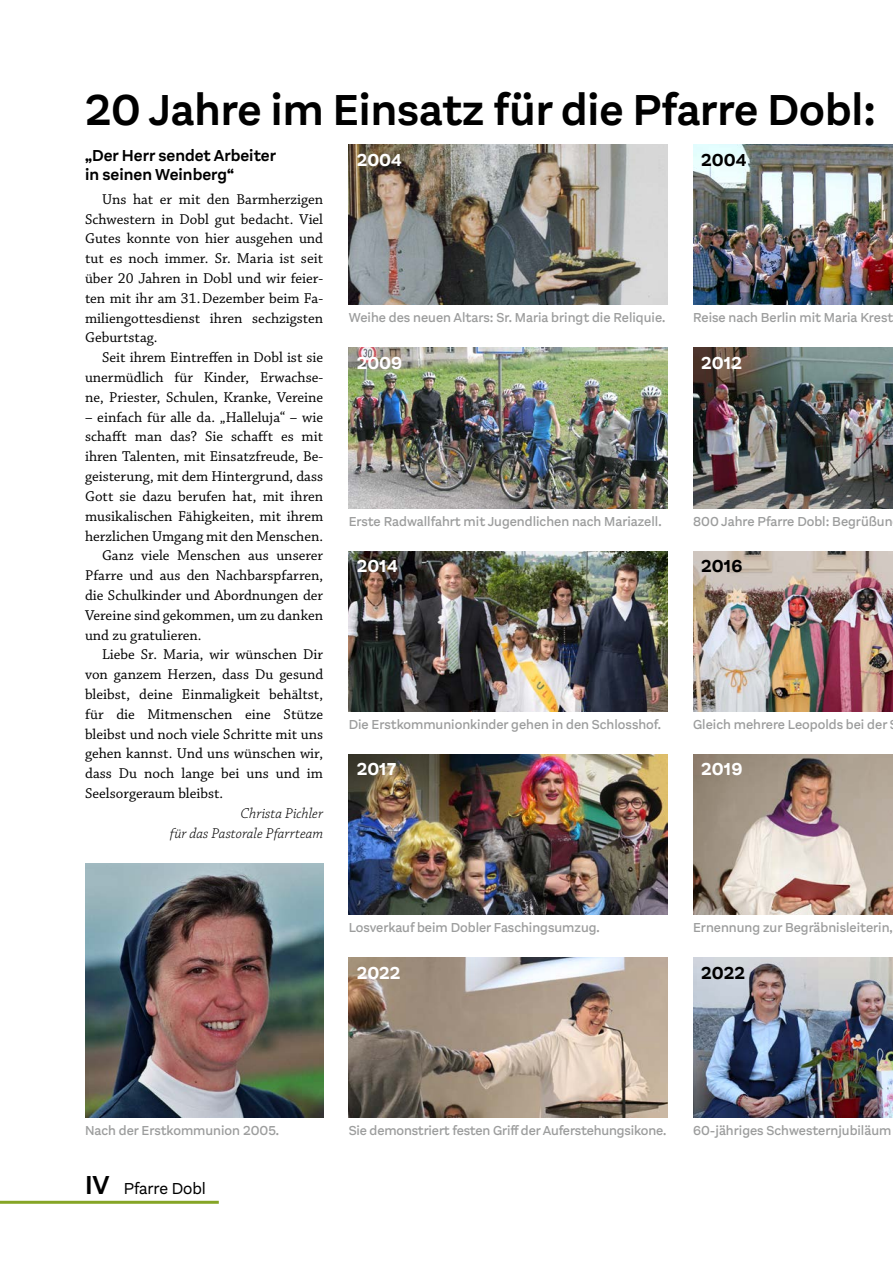
<style>
.page{position:relative;width:893px;height:1263px;background:#fff}
.page>*{position:absolute;margin:0;border:0;box-sizing:border-box;transform-origin:0 0}
.t1{font:600 45px "Aestetico";color:#000}
.t2{font:700 18px "Aestetico";color:#fff}
.t3{font:700 18px "Aestetico";color:#000}
.t4{font:600 16.5px/19.8px "Aestetico";color:#000}
.t5{font:16.5px "Aestetico";color:#000}
.t6{font:15px/19.8px "Chaparral Pro";color:#000;text-align:justify}
.t7{font:italic 300 15px/19.8px "Chaparral Pro";color:#000;text-align:right}
.t8{font:500 13.5px "Aestetico";color:#9c9d9d}
.s1{font-weight:600;font-size:27px}
</style>
<div class="page">
<hr style="left:0;top:1201px;width:219px;height:3px;background:#86a526">
<img style="left:349px;top:144px;width:319px;height:161px">
<img style="left:693px;top:144px;width:200px;height:161px">
<img style="left:349px;top:348px;width:319px;height:160px">
<img style="left:693px;top:348px;width:200px;height:160px">
<img style="left:349px;top:551px;width:319px;height:160px">
<img style="left:693px;top:551px;width:200px;height:160px">
<img style="left:349px;top:754px;width:319px;height:161px">
<img style="left:693px;top:754px;width:200px;height:161px">
<img style="left:349px;top:958px;width:319px;height:160px">
<img style="left:85px;top:863px;width:238px;height:255px">
<img style="left:693px;top:958px;width:200px;height:160px">
<h1 class="t1" style="left:85px;top:83px;width:792px">20 Jahre im Einsatz für die Pfarre Dobl:</h1>
<p class="t4" style="left:85px;top:145px;width:193px">„Der Herr sendet Arbeiter in seinen Weinberg“</p>
<p class="t6" style="left:85px;top:190px;width:240px;text-indent:17px">Uns hat er mit den Barmherzigen Schwestern in Dobl gut bedacht. Viel Gutes konnte von hier ausgehen und tut es noch immer. Sr. Maria ist seit über 20 Jahren in Dobl und wir feier&shy;ten mit ihr am 31.Dezember beim Fa&shy;miliengottesdienst ihren sechzigsten Geburtstag.</p>
<p class="t6" style="left:85px;top:348px;width:240px;text-indent:17px">Seit ihrem Eintreffen in Dobl ist sie unermüdlich für Kinder, Erwachse&shy;ne, Priester, Schulen, Kranke, Vereine</p>
<p class="t6" style="left:85px;top:408px;width:240px">– einfach für alle da. „Halleluja“ – wie</p>
<p class="t6" style="left:85px;top:427px;width:240px">schafft man das? Sie schafft es mit</p>
<p class="t6" style="left:85px;top:447px;width:240px">ihren Talenten, mit Einsatzfreude, Be-</p>
<p class="t6" style="left:85px;top:467px;width:240px">geisterung, mit dem Hintergrund, dass</p>
<p class="t6" style="left:85px;top:487px;width:240px">Gott sie dazu berufen hat, mit ihren</p>
<p class="t6" style="left:85px;top:507px;width:240px">musikalischen Fähigkeiten, mit ihrem</p>
<p class="t6" style="left:85px;top:526px;width:240px">herzlichen Umgang mit den Menschen.</p>
<p class="t6" style="left:102px;top:546px;width:223px">Ganz viele Menschen aus unserer</p>
<p class="t6" style="left:85px;top:566px;width:240px">Pfarre und aus den Nachbarspfarren,</p>
<p class="t6" style="left:85px;top:586px;width:240px">die Schulkinder und Abordnungen der</p>
<p class="t6" style="left:85px;top:606px;width:240px">Vereine sind gekommen, um zu danken</p>
<p class="t6" style="left:85px;top:625px;width:118px">und zu gratulieren.</p>
<p class="t6" style="left:102px;top:645px;width:223px">Liebe Sr. Maria, wir wünschen Dir</p>
<p class="t6" style="left:85px;top:665px;width:240px">von ganzem Herzen, dass Du gesund</p>
<p class="t6" style="left:85px;top:685px;width:240px">bleibst, deine Einmaligkeit behältst,</p>
<p class="t6" style="left:85px;top:705px;width:240px">für die Mitmenschen eine Stütze</p>
<p class="t6" style="left:85px;top:724px;width:240px">bleibst und noch viele Schritte mit uns</p>
<p class="t6" style="left:85px;top:744px;width:240px">gehen kannst. Und uns wünschen wir,</p>
<p class="t6" style="left:85px;top:764px;width:240px">dass Du noch lange bei uns und im</p>
<p class="t6" style="left:85px;top:784px;width:140px">Seelsorgeraum bleibst.</p>
<p class="t7" style="left:170px;top:804px;width:155px">Christa Pichler<br>für das Pastorale Pfarrteam</p>
<p class="t2" style="left:357px;top:149px;width:47px">2004</p>
<p class="t3" style="left:701px;top:149px;width:47px">2004</p>
<p class="t8" style="left:349px;top:310px;width:318px">Weihe des neuen Altars: Sr. Maria bringt die Reliquie.</p>
<p class="t8" style="left:693px;top:310px;width:202px">Reise nach Berlin mit Maria Krest</p>
<p class="t2" style="left:357px;top:352px;width:47px">2009</p>
<p class="t2" style="left:701px;top:352px;width:42px">2012</p>
<p class="t8" style="left:349px;top:513px;width:314px">Erste Radwallfahrt mit Jugendlichen nach Mariazell.</p>
<p class="t8" style="left:693px;top:513px;width:201px">800 Jahre Pfarre Dobl: Begrüßun</p>
<p class="t2" style="left:357px;top:555px;width:43px">2014</p>
<p class="t3" style="left:701px;top:555px;width:43px">2016</p>
<p class="t8" style="left:349px;top:716px;width:314px">Die Erstkommunionkinder gehen in den Schlosshof.</p>
<p class="t8" style="left:693px;top:716px;width:196px">Gleich mehrere Leopolds bei der</p>
<p class="t2" style="left:357px;top:759px;width:41px">2017</p>
<p class="t2" style="left:701px;top:759px;width:43px">2019</p>
<p class="t8" style="left:349px;top:920px;width:253px">Losverkauf beim Dobler Faschingsumzug.</p>
<p class="t8" style="left:693px;top:920px;width:201px">Ernennung zur Begräbnisleiterin,</p>
<p class="t2" style="left:357px;top:962px;width:45px">2022</p>
<p class="t3" style="left:701px;top:962px;width:45px">2022</p>
<p class="t8" style="left:85px;top:1123px;width:196px">Nach der Erstkommunion 2005.</p>
<p class="t8" style="left:349px;top:1123px;width:319px">Sie demonstriert festen Griff der Auferstehungsikone.</p>
<p class="t5" style="left:85px;top:1179px;width:122px"><span class="s1">IV</span> Pfarre Dobl</p>
<p class="t8" style="left:693px;top:1123px;width:200px">60-jähriges Schwesternjubiläum</p>
</div>
